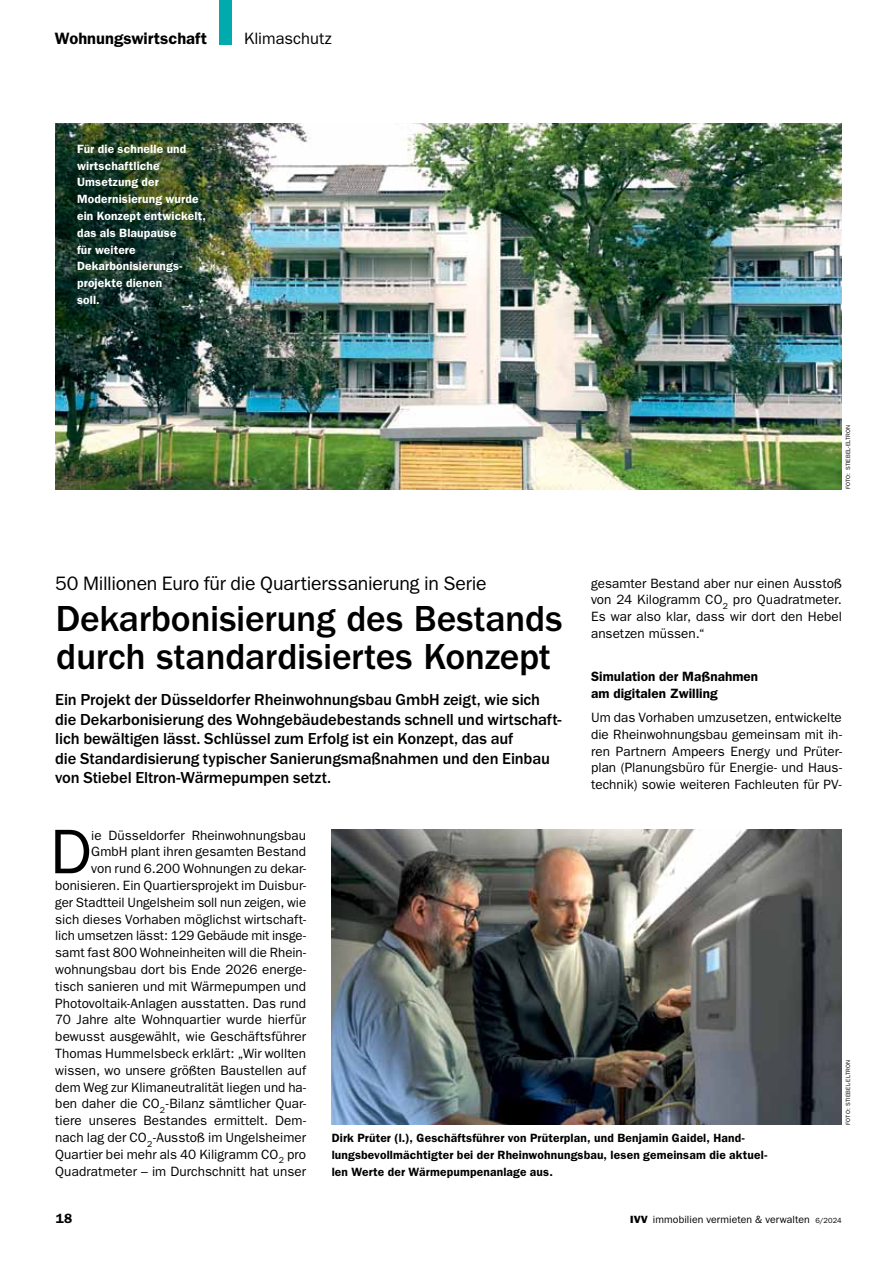
<style>
.page{position:relative;width:893px;height:1263px;background:#fff}
.page>*{position:absolute;margin:0;border:0;box-sizing:border-box;transform-origin:0 0}
.t1{font:63.3px "ITC Franklin Gothic Std";color:#000}
.t2{font:500 37.5px/37.5px "ITC Franklin Gothic Std";letter-spacing:-.01em;color:#000}
.t3{font:19.5px "ITC Franklin Gothic Std";letter-spacing:-.01em;color:#000}
.t4{font:500 16.5px/19.5px "ITC Franklin Gothic Std";letter-spacing:-.005em;color:#000}
.t5{font:600 16.5px "ITC Franklin Gothic Std";color:#000}
.t6{font:16.5px "ITC Franklin Gothic Std";letter-spacing:.005em;color:#000}
.t7{font:13.5px/16.8px "ITC Franklin Gothic Std";color:#000;text-align:justify}
.t8{font:600 13.5px/16.8px "ITC Franklin Gothic Std";letter-spacing:.005em;color:#000}
.t9{font:600 12px/16.8px "ITC Franklin Gothic Std";letter-spacing:.015em;color:#000}
.t10{font:600 12px/16.8px "ITC Franklin Gothic Std";letter-spacing:.015em;color:#fff}
.t11{font:10.5px "ITC Franklin Gothic Std";letter-spacing:.005em;color:#000}
.t12{font:6px "ITC Franklin Gothic Std";letter-spacing:.025em;color:#000}
.s1{font-size:13.05px}
.s2{font-family:"ITC Franklin Gothic Std Hvy"}
.s3{font-size:7.5px}
</style>
<div class="page">
<img style="left:55px;top:123px;width:787px;height:366px">
<img style="left:332px;top:829px;width:510px;height:296px">
<p class="t5" style="left:55px;top:29px;width:154px">Wohnungswirtschaft</p>
<p class="t6" style="left:244px;top:29px;width:89px">Klimaschutz</p>
<p class="t10" style="left:77px;top:140px;width:131px">Für die schnelle und wirtschaftliche<br>Umsetzung der<br>Modernisierung wurde ein Konzept entwickelt, das als Blaupause<br>für weitere<br>Dekarbonisierungs&shy;projekte dienen<br>soll.</p>
<p class="t12" style="left:845px;top:489px;width:66px;rotate:-90deg">FOTO: Stiebel-Eltron</p>
<h3 class="t3" style="left:55px;top:572px;width:433px">50 Millionen Euro für die Quartierssanierung in Serie</h3>
<h2 class="t2" style="left:56px;top:601px;width:508px">Dekarbonisierung des Bestands durch standardisiertes Konzept</h2>
<p class="t4" style="left:55px;top:690px;width:508px">Ein Projekt der Düsseldorfer Rheinwohnungsbau GmbH zeigt, wie sich die Dekarbonisierung des Wohngebäudebestands schnell und wirtschaft&shy;lich bewältigen lässt. Schlüssel zum Erfolg ist ein Konzept, das auf<br>die Standardisierung typischer Sanierungsmaßnahmen und den Einbau von Stiebel Eltron-Wärmepumpen setzt.</p>
<p class="t7" style="left:591px;top:575px;width:252px">gesamter Bestand aber nur einen Ausstoß von 24 Kilogramm CO<sub>2</sub> pro Quadratmeter.<br>Es war also klar, dass wir dort den Hebel ansetzen müssen.“</p>
<p class="t8" style="left:591px;top:668px;width:169px">Simulation der Maßnahmen am digitalen Zwilling</p>
<p class="t7" style="left:591px;top:709px;width:252px">Um das Vorhaben umzusetzen, entwickelte die Rheinwohnungsbau gemeinsam mit ih&shy;ren Partnern Ampeers Energy und Prüter&shy;plan (Planungsbüro für Energie- und Haus&shy;technik) sowie weiteren Fachleuten für PV-</p>
<h1 class="t1" style="left:50px;top:815px;width:43px">D</h1>
<p class="t7" style="left:55px;top:827px;width:252px;text-align:right"><span class="s1">i</span>e Düsseldorfer Rheinwohnungsbau GmbH plant ihren gesamten Bestand<br>von rund 6.200 Wohnungen zu dekar&shy;bonisieren. Ein Quartiersprojekt im Duisbur&shy;ger Stadtteil Ungelsheim soll nun zeigen, wie sich dieses Vorhaben möglichst wirtschaft&shy;lich umsetzen lässt: 129 Gebäude mit insge&shy;samt fast 800 Wohneinheiten will die Rhein&shy;wohnungsbau dort bis Ende 2026 energe&shy;tisch sanieren und mit Wärmepumpen und Photovoltaik-Anlagen ausstatten. Das rund 70 Jahre alte Wohnquartier wurde hierfür bewusst ausgewählt, wie Geschäftsführer Thomas Hummelsbeck erklärt: „Wir wollten wissen, wo unsere größten Baustellen auf dem Weg zur Klimaneutralität liegen und ha&shy;ben daher die CO<sub>2</sub>-Bilanz sämtlicher Quar&shy;tiere unseres Bestandes ermittelt. Dem&shy;nach lag der CO<sub>2</sub>-Ausstoß im Ungelsheimer Quartier bei mehr als 40 Kiligramm CO<sub>2</sub> pro Quadratmeter – im Durchschnitt hat unser</p>
<p class="t8" style="left:56px;top:1210px;width:18px">18</p>
<p class="t9" style="left:332px;top:1129px;width:437px">Dirk Prüter (l.), Geschäftsführer von Prüterplan, und Benjamin Gaidel, Hand&shy;lungsbevollmächtigter bei der Rheinwohnungsbau, lesen gemeinsam die aktuel&shy;len Werte der Wärmepumpenanlage aus.</p>
<p class="t12" style="left:845px;top:1125px;width:66px;rotate:-90deg">FOTO: Stiebel-Eltron</p>
<p class="t11" style="left:630px;top:1214px;width:213px"><span class="s2">IVV</span> immobilien vermieten &amp; verwalten <span class="s3">6/2024</span></p>
</div>
